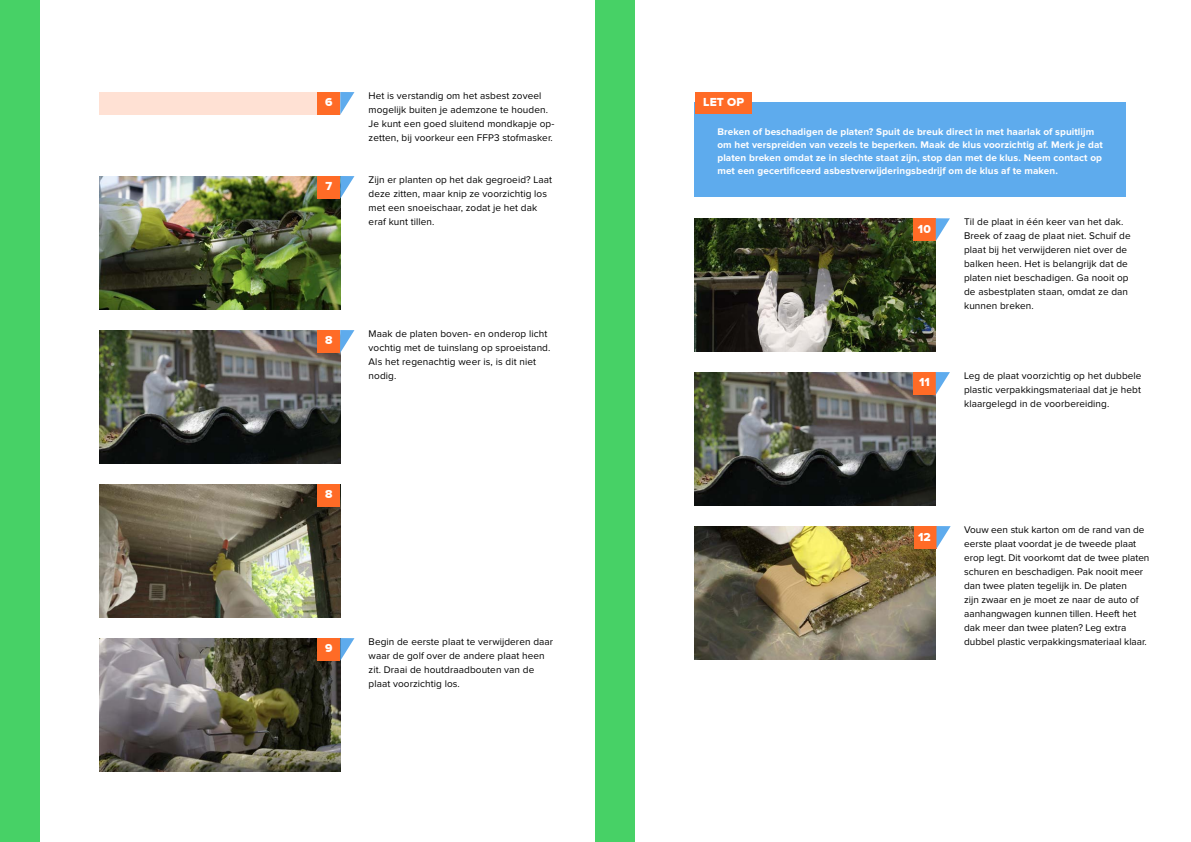
<style>
.page{position:relative;width:1191px;height:842px;background:#fff}
.page>*{position:absolute;margin:0;border:0;box-sizing:border-box;transform-origin:0 0}
.t1{font:12px "Proxima Nova Extrabld";letter-spacing:.01em;color:#fff}
.t2{font:10px/14px "Proxima Nova";letter-spacing:.01em;color:#000}
.t3{font:700 10px/13px "Proxima Nova";letter-spacing:.01em;color:#fff}
</style>
<div class="page">
<div style="left:99px;top:92px;width:241px;height:23px;background:#ffe1d4"></div>
<img style="left:99px;top:330px;width:241px;height:133px">
<img style="left:99px;top:176px;width:241px;height:133px">
<img style="left:99px;top:484px;width:241px;height:133px">
<img style="left:99px;top:638px;width:241px;height:133px">
<img style="left:694px;top:372px;width:241px;height:133px">
<img style="left:694px;top:218px;width:241px;height:133px">
<img style="left:694px;top:526px;width:241px;height:133px">
<div style="left:913px;top:218px;width:22px;height:23px;background:#ff6b26"></div>
<div style="left:913px;top:372px;width:22px;height:23px;background:#ff6b26"></div>
<div style="left:913px;top:526px;width:23px;height:23px;background:#ff6b26"></div>
<svg style="left:935px;top:218px;width:15px;height:23px"></svg>
<svg style="left:935px;top:372px;width:15px;height:23px"></svg>
<svg style="left:936px;top:526px;width:14px;height:23px"></svg>
<div style="left:317px;top:92px;width:23px;height:23px;background:#ff6b26"></div>
<div style="left:317px;top:176px;width:23px;height:23px;background:#ff6b26"></div>
<div style="left:317px;top:330px;width:23px;height:23px;background:#ff6b26"></div>
<div style="left:317px;top:484px;width:23px;height:23px;background:#ff6b26"></div>
<div style="left:317px;top:638px;width:23px;height:23px;background:#ff6b26"></div>
<svg style="left:340px;top:176px;width:14px;height:23px"></svg>
<svg style="left:340px;top:330px;width:14px;height:23px"></svg>
<svg style="left:340px;top:638px;width:14px;height:23px"></svg>
<svg style="left:340px;top:92px;width:14px;height:23px"></svg>
<div style="left:595px;top:0;width:40px;height:842px;background:#47d166"></div>
<div style="left:0;top:0;width:40px;height:842px;background:#47d166"></div>
<div style="left:694px;top:102px;width:431px;height:95px;background:#5eabed"></div>
<div style="left:694px;top:92px;width:57px;height:22px;background:#ff6b26"></div>
<p class="t1" style="left:325px;top:95px;width:9px">6</p>
<p class="t1" style="left:325px;top:179px;width:8px">7</p>
<p class="t2" style="left:368px;top:89px;width:187px">Het is verstandig om het asbest zoveel mogelijk buiten je ademzone te houden.<br>Je kunt een goed sluitend mondkapje op&shy;zetten, bij voorkeur een FFP3 stofmasker.</p>
<p class="t2" style="left:368px;top:173px;width:185px">Zijn er planten op het dak gegroeid? Laat deze zitten, maar knip ze voorzichtig los met een snoeischaar, zodat je het dak eraf kunt tillen.</p>
<p class="t1" style="left:325px;top:333px;width:9px">8</p>
<p class="t2" style="left:368px;top:327px;width:183px">Maak de platen boven- en onderop licht vochtig met de tuinslang op sproeistand.<br>Als het regenachtig weer is, is dit niet nodig.</p>
<p class="t1" style="left:325px;top:487px;width:9px">8</p>
<p class="t1" style="left:325px;top:641px;width:9px">9</p>
<p class="t2" style="left:368px;top:635px;width:186px">Begin de eerste plaat te verwijderen daar waar de golf over de andere plaat heen zit. Draai de houtdraadbouten van de plaat voorzichtig los.</p>
<p class="t1" style="left:703px;top:95px;width:42px">LET OP</p>
<p class="t3" style="left:717px;top:126px;width:387px">Breken of beschadigen de platen? Spuit de breuk direct in met haarlak of spuitlijm om het verspreiden van vezels te beperken. Maak de klus voorzichtig af. Merk je dat platen breken omdat ze in slechte staat zijn, stop dan met de klus. Neem contact op met een gecertificeerd asbestverwijderingsbedrijf om de klus af te maken.</p>
<p class="t1" style="left:918px;top:222px;width:14px">10</p>
<p class="t1" style="left:919px;top:376px;width:12px">11</p>
<p class="t2" style="left:964px;top:215px;width:168px">Til de plaat in één keer van het dak.<br>Breek of zaag de plaat niet. Schuif de plaat bij het verwijderen niet over de balken heen. Het is belangrijk dat de platen niet beschadigen. Ga nooit op de asbestplaten staan, omdat ze dan kunnen breken.</p>
<p class="t2" style="left:964px;top:369px;width:179px;text-align:justify">Leg de plaat voorzichtig op het dubbele plastic verpakkingsmateriaal dat je hebt klaargelegd in de voorbereiding.</p>
<p class="t1" style="left:918px;top:530px;width:14px">12</p>
<p class="t2" style="left:964px;top:523px;width:187px">Vouw een stuk karton om de rand van de eerste plaat voordat je de tweede plaat erop legt. Dit voorkomt dat de twee platen schuren en beschadigen. Pak nooit meer dan twee platen tegelijk in. De platen<br>zijn zwaar en je moet ze naar de auto of aanhangwagen kunnen tillen. Heeft het dak meer dan twee platen? Leg extra dubbel plastic verpakkingsmateriaal klaar.</p>
</div>
